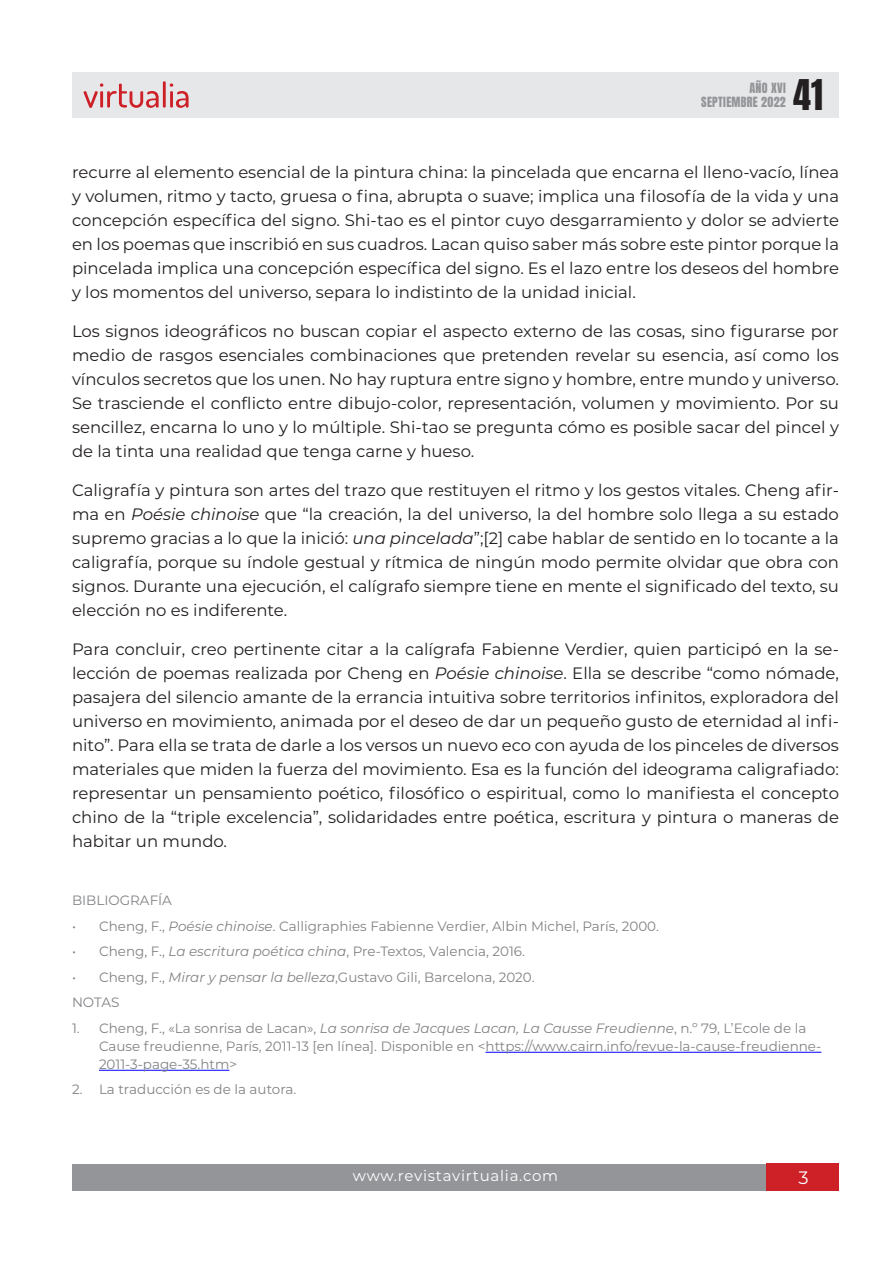
<style>
.page{position:relative;width:893px;height:1263px;background:#fff}
.page>*{position:absolute;margin:0;border:0;box-sizing:border-box;transform-origin:0 0}
.t1{font:36px "Anton";color:#231f20}
.t2{font:18px "Montserrat";color:#fff}
.Parrafo{font:16.5px/24px "Montserrat";color:#231f20;text-align:justify}
.t3{font:15px "Montserrat";letter-spacing:.05em;color:#fff}
.NotasPie{font:13.5px/18px "Montserrat";color:#808285}
.t4{font:12px/14.4px "Anton";letter-spacing:.025em;color:#939598;text-align:right}
.s1{font-style:italic}
</style>
<div class="page">
<div style="left:72px;top:1164px;width:750px;height:27px;background:#939598"></div>
<div style="left:767px;top:1164px;width:72px;height:27px;background:#cd2027"></div>
<div style="left:72px;top:72px;width:767px;height:45px;background:#e6e7e9"></div>
<svg style="left:84px;top:81px;width:105px;height:27px"></svg>
<hr style="left:485px;top:1052px;width:336px;height:1px;background:#00f">
<hr style="left:99px;top:1070px;width:130px;height:1px;background:#00f">
<h1 class="t1" style="left:793px;top:76px;width:31px">41</h1>
<p class="t4" style="left:701px;top:82px;width:86px">AÑO XVI<br>SEPTIEMBRE 2022</p>
<p class="Parrafo" style="left:72px;top:159px;width:769px">recurre al elemento esencial de la pintura china: la pincelada que encarna el lleno-vacío, línea y volumen, ritmo y tacto, gruesa o fina, abrupta o suave; implica una filosofía de la vida y una concepción específica del signo. Shi-tao es el pintor cuyo desgarramiento y dolor se advierte en los poemas que inscribió en sus cuadros. Lacan quiso saber más sobre este pintor porque la pincelada implica una concepción específica del signo. Es el lazo entre los deseos del hombre y los momentos del universo, separa lo indistinto de la unidad inicial.</p>
<p class="Parrafo" style="left:72px;top:318px;width:768px">Los signos ideográficos no buscan copiar el aspecto externo de las cosas, sino figurarse por medio de rasgos esenciales combinaciones que pretenden revelar su esencia, así como los vínculos secretos que los unen. No hay ruptura entre signo y hombre, entre mundo y universo.<br>Se trasciende el conflicto entre dibujo-color, representación, volumen y movimiento. Por su sencillez, encarna lo uno y lo múltiple. Shi-tao se pregunta cómo es posible sacar del pincel y de la tinta una realidad que tenga carne y hueso.</p>
<p class="Parrafo" style="left:72px;top:477px;width:768px">Caligrafía y pintura son artes del trazo que restituyen el ritmo y los gestos vitales. Cheng afir&shy;ma en <span class="s1">Poésie chinoise</span> que “la creación, la del universo, la del hombre solo llega a su estado supremo gracias a lo que la inició: <span class="s1">una pincelada</span>”;[2] cabe hablar de sentido en lo tocante a la caligrafía, porque su índole gestual y rítmica de ningún modo permite olvidar que obra con signos. Durante una ejecución, el calígrafo siempre tiene en mente el significado del texto, su elección no es indiferente.</p>
<p class="Parrafo" style="left:72px;top:636px;width:768px">Para concluir, creo pertinente citar a la calígrafa Fabienne Verdier, quien participó en la se&shy;lección de poemas realizada por Cheng en <span class="s1">Poésie chinoise</span>. Ella se describe “como nómade, pasajera del silencio amante de la errancia intuitiva sobre territorios infinitos, exploradora del universo en movimiento, animada por el deseo de dar un pequeño gusto de eternidad al infi&shy;nito”. Para ella se trata de darle a los versos un nuevo eco con ayuda de los pinceles de diversos materiales que miden la fuerza del movimiento. Esa es la función del ideograma caligrafiado: representar un pensamiento poético, filosófico o espiritual, como lo manifiesta el concepto chino de la “triple excelencia”, solidaridades entre poética, escritura y pintura o maneras de habitar un mundo.</p>
<p class="NotasPie" style="left:72px;top:891px;width:101px">BIBLIOGRAFÍA</p>
<p class="NotasPie" style="left:72px;top:917px;width:588px">• Cheng, F., <span class="s1">Poésie chinoise</span>. Calligraphies Fabienne Verdier, Albin Michel, París, 2000.</p>
<p class="NotasPie" style="left:72px;top:942px;width:455px">• Cheng, F., <span class="s1">La escritura poética china</span>, Pre-Textos, Valencia, 2016.</p>
<p class="NotasPie" style="left:72px;top:968px;width:464px">• Cheng, F., <span class="s1">Mirar y pensar la belleza</span>,Gustavo Gili, Barcelona, 2020.</p>
<p class="NotasPie" style="left:72px;top:993px;width:49px">NOTAS</p>
<p class="NotasPie" style="left:99px;top:1019px;width:724px;text-indent:-27px">1. Cheng, F., «La sonrisa de Lacan», <span class="s1">La sonrisa de Jacques Lacan, La Causse Freudienne</span>, n.º 79, L’Ecole de la<br>Cause freudienne, París, 2011-13 [en línea]. Disponible en &lt;https://www.cairn.info/revue-la-cause-freudienne-<br>2011-3-page-35.htm&gt;</p>
<p class="NotasPie" style="left:72px;top:1080px;width:226px">2. La traducción es de la autora.</p>
<p class="t3" style="left:353px;top:1165px;width:207px">www.revistavirtualia.com</p>
<p class="t2" style="left:799px;top:1165px;width:12px">3</p>
</div>
